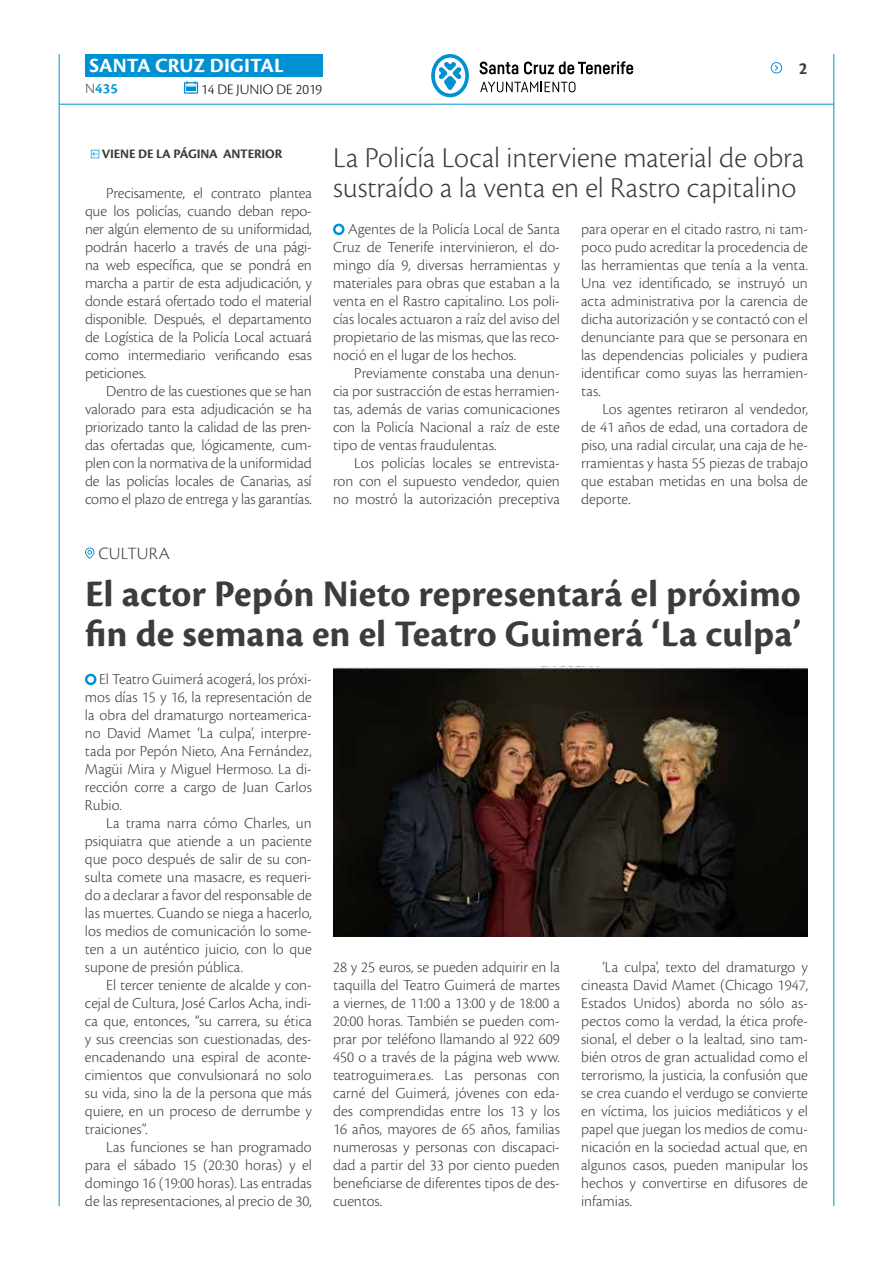
<style>
.page{position:relative;width:893px;height:1263px;background:#fff}
.page>*{position:absolute;margin:0;border:0;box-sizing:border-box;transform-origin:0 0}
.t1{font:700 39px/39px "Cronos Pro";color:#3c3c3b}
.t2{font:300 30px/30px "Cronos Pro";letter-spacing:-.005em;color:#3c3c3b}
.t3{font:700 21px "Cronos Pro";letter-spacing:.005em;color:#fff}
.t4{font:300 18px "Cronos Pro";letter-spacing:.01em;color:#3c3c3b}
.t5{font:700 18px "Cronos Pro";color:#3c3c3b}
.t6{font:300 15.9px/18px "Cronos Pro";color:#3c3c3b;text-align:justify}
.t7{font:300 15px "Cronos Pro";color:#000}
.t8{font:700 15px "Cronos Pro";color:#079bd8}
.t9{font:700 13.5px "Cronos Pro";letter-spacing:-.01em;color:#3c3c3b}
.s1{font-weight:300;color:#3c3c3b}
</style>
<div class="page">
<hr style="left:59px;top:104px;width:775px;height:1px;background:#0091d3">
<div style="left:85px;top:54px;width:238px;height:23px;background:#0091d3"></div>
<svg style="left:184px;top:81px;width:14px;height:13px"></svg>
<hr style="left:59px;top:54px;width:1px;height:1152px;background:#0091d3">
<hr style="left:833px;top:54px;width:1px;height:1152px;background:#0091d3">
<svg style="left:771px;top:62px;width:12px;height:11px"></svg>
<svg style="left:431px;top:54px;width:38px;height:43px"></svg>
<svg style="left:480px;top:62px;width:38px;height:12px"></svg>
<svg style="left:524px;top:61px;width:109px;height:13px"></svg>
<svg style="left:480px;top:82px;width:95px;height:10px"></svg>
<svg style="left:91px;top:150px;width:8px;height:8px"></svg>
<img style="left:333px;top:666px;width:475px;height:270px">
<svg style="left:333px;top:223px;width:12px;height:13px"></svg>
<svg style="left:85px;top:673px;width:12px;height:13px"></svg>
<svg style="left:85px;top:547px;width:9px;height:12px"></svg>
<h3 class="t3" style="left:89px;top:53px;width:196px">SANTA CRUZ DIGITAL</h3>
<p class="t8" style="left:85px;top:80px;width:34px"><span class="s1">N</span>435</p>
<p class="t7" style="left:201px;top:80px;width:123px">14 DE JUNIO DE 2019</p>
<p class="t5" style="left:799px;top:58px;width:10px">2</p>
<p class="t9" style="left:102px;top:146px;width:182px">VIENE DE LA PÁGINA ANTERIOR</p>
<p class="t6" style="left:85px;top:184px;width:228px;text-indent:21px">Precisamente, el contrato plantea que los policías, cuando deban repo&shy;ner algún elemento de su uniformidad, podrán hacerlo a través de una pági&shy;na web específica, que se pondrá en marcha a partir de esta adjudicación, y donde estará ofertado todo el material disponible. Después, el departamento de Logística de la Policía Local actuará como intermediario verificando esas peticiones.</p>
<p class="t6" style="left:85px;top:382px;width:228px;text-indent:21px">Dentro de las cuestiones que se han valorado para esta adjudicación se ha priorizado tanto la calidad de las pren&shy;das ofertadas que, lógicamente, cum&shy;plen con la normativa de la uniformidad de las policías locales de Canarias, así como el plazo de entrega y las garantías.</p>
<p class="t4" style="left:98px;top:543px;width:73px">CULTURA</p>
<h2 class="t2" style="left:333px;top:143px;width:473px">La Policía Local interviene material de obra sustraído a la venta en el Rastro capitalino</h2>
<p class="t6" style="left:333px;top:220px;width:228px;text-indent:15px">Agentes de la Policía Local de Santa Cruz de Tenerife intervinieron, el do&shy;mingo día 9, diversas herramientas y materiales para obras que estaban a la venta en el Rastro capitalino. Los poli&shy;cías locales actuaron a raíz del aviso del propietario de las mismas, que las reco&shy;noció en el lugar de los hechos.</p>
<p class="t6" style="left:333px;top:364px;width:228px;text-indent:21px">Previamente constaba una denun&shy;cia por sustracción de estas herramien&shy;tas, además de varias comunicaciones con la Policía Nacional a raíz de este tipo de ventas fraudulentas.</p>
<p class="t6" style="left:333px;top:454px;width:228px;text-indent:21px">Los policías locales se entrevista&shy;ron con el supuesto vendedor, quien no mostró la autorización preceptiva</p>
<p class="t6" style="left:581px;top:220px;width:228px">para operar en el citado rastro, ni tam&shy;poco pudo acreditar la procedencia de las herramientas que tenía a la venta.<br>Una vez identificado, se instruyó un acta administrativa por la carencia de dicha autorización y se contactó con el denunciante para que se personara en las dependencias policiales y pudiera identificar como suyas las herramien&shy;tas.</p>
<p class="t6" style="left:581px;top:400px;width:228px;text-indent:21px">Los agentes retiraron al vendedor, de 41 años de edad, una cortadora de piso, una radial circular, una caja de he&shy;rramientas y hasta 55 piezas de trabajo que estaban metidas en una bolsa de deporte.</p>
<h1 class="t1" style="left:85px;top:575px;width:717px">El actor Pepón Nieto representará el próximo fin de semana en el Teatro Guimerá ‘La culpa’</h1>
<p class="t6" style="left:85px;top:670px;width:228px;text-indent:14px">El Teatro Guimerá acogerá, los próxi&shy;mos días 15 y 16, la representación de la obra del dramaturgo norteamerica&shy;no David Mamet ‘La culpa’, interpre&shy;tada por Pepón Nieto, Ana Fernández, Magüi Mira y Miguel Hermoso. La di&shy;rección corre a cargo de Juan Carlos Rubio.</p>
<p class="t6" style="left:85px;top:814px;width:228px;text-indent:21px">La trama narra cómo Charles, un psiquiatra que atiende a un paciente que poco después de salir de su con&shy;sulta comete una masacre, es requeri&shy;do a declarar a favor del responsable de las muertes. Cuando se niega a hacerlo, los medios de comunicación lo some&shy;ten a un auténtico juicio, con lo que supone de presión pública.</p>
<p class="t6" style="left:85px;top:976px;width:228px;text-indent:21px">El tercer teniente de alcalde y con&shy;cejal de Cultura, José Carlos Acha, indi&shy;ca que, entonces, “su carrera, su ética y sus creencias son cuestionadas, des&shy;encadenando una espiral de aconte&shy;cimientos que convulsionará no solo su vida, sino la de la persona que más quiere, en un proceso de derrumbe y traiciones”.</p>
<p class="t6" style="left:85px;top:1138px;width:228px;text-indent:21px">Las funciones se han programado para el sábado 15 (20:30 horas) y el domingo 16 (19:00 horas). Las entradas de las representaciones, al precio de 30,</p>
<p class="t6" style="left:333px;top:958px;width:228px">28 y 25 euros, se pueden adquirir en la taquilla del Teatro Guimerá de martes a viernes, de 11:00 a 13:00 y de 18:00 a 20:00 horas. También se pueden com&shy;prar por teléfono llamando al 922 609<br>450 o a través de la página web www. teatroguimera.es. Las personas con carné del Guimerá, jóvenes con eda&shy;des comprendidas entre los 13 y los 16 años, mayores de 65 años, familias numerosas y personas con discapaci&shy;dad a partir del 33 por ciento pueden beneficiarse de diferentes tipos de des&shy;cuentos.</p>
<p class="t6" style="left:581px;top:958px;width:228px;text-indent:21px">‘La culpa’, texto del dramaturgo y cineasta David Mamet (Chicago 1947, Estados Unidos) aborda no sólo as&shy;pectos como la verdad, la ética profe&shy;sional, el deber o la lealtad, sino tam&shy;bién otros de gran actualidad como el terrorismo, la justicia, la confusión que se crea cuando el verdugo se convierte en víctima, los juicios mediáticos y el papel que juegan los medios de comu&shy;nicación en la sociedad actual que, en algunos casos, pueden manipular los hechos y convertirse en difusores de infamias.</p>
</div>
